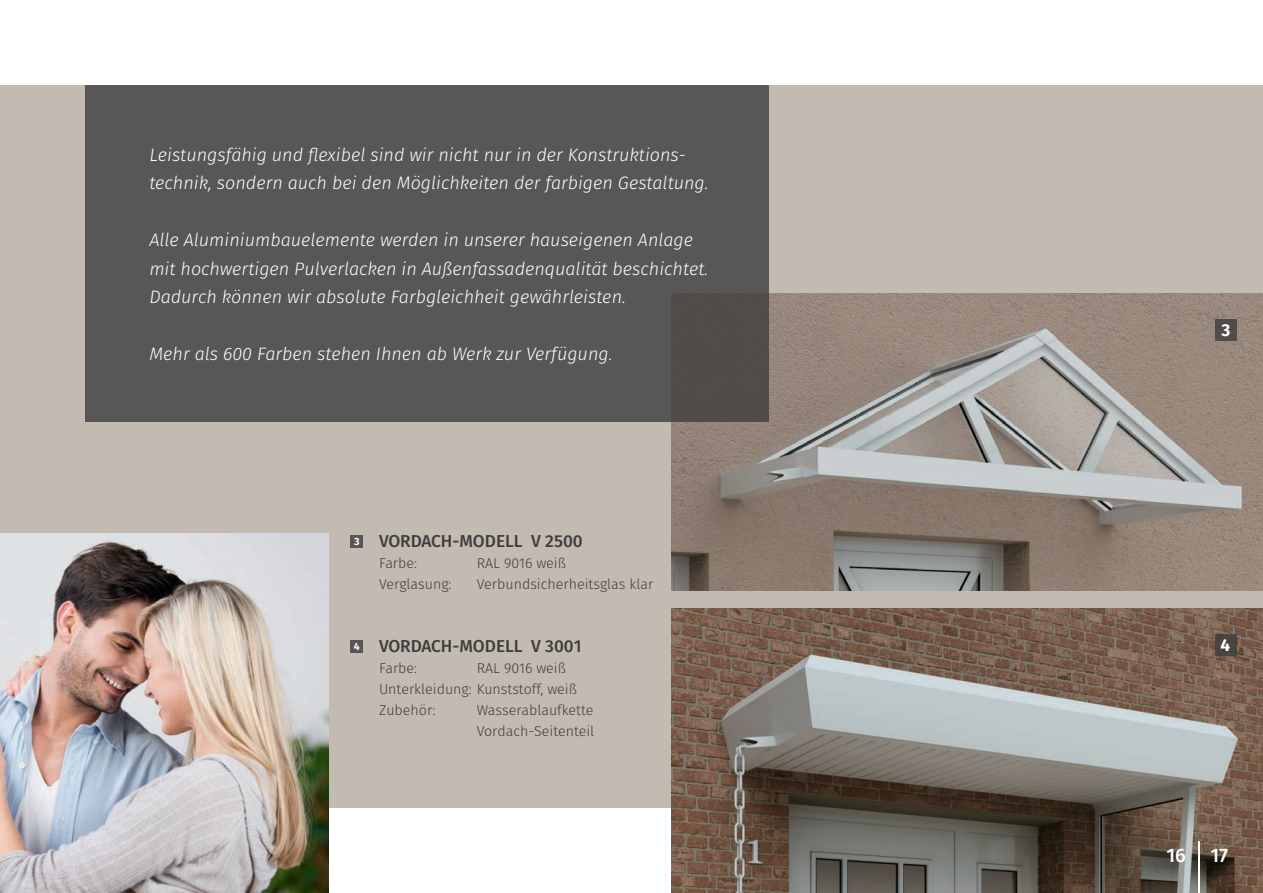
<style>
.page{position:relative;width:1263px;height:893px;background:#fff}
.page>*{position:absolute;margin:0;border:0;box-sizing:border-box;transform-origin:0 0}
.t1{font:500 19.5px "Fira Sans";color:#fff}
.t2{font:italic 300 18px/28.5px "Fira Sans";color:#fff}
.t3{font:500 17.25px "Fira Sans";color:#3e3e3f}
.t4{font:700 17.25px "Fira Sans";color:#fff}
.t5{font:300 14.25px/21px "Fira Sans";color:#3e3e3f}
.t6{font:700 10.5px "Fira Sans";color:#fff}
</style>
<div class="page">
<div style="left:0;top:85px;width:1263px;height:723px;background:#c3bbb1"></div>
<img style="left:672px;top:608px;width:591px;height:285px">
<img style="left:672px;top:293px;width:591px;height:298px">
<div style="left:86px;top:85px;width:683px;height:336px;background:#585755"></div>
<hr style="left:1198px;top:841px;width:2px;height:52px;background:#fff">
<img style="left:0;top:534px;width:328px;height:359px">
<div style="left:1215px;top:634px;width:21px;height:21px;background:#494340"></div>
<div style="left:1215px;top:320px;width:21px;height:21px;background:#504c4b"></div>
<div style="left:351px;top:535px;width:12px;height:12px;background:#585755"></div>
<div style="left:351px;top:640px;width:12px;height:12px;background:#585755"></div>
<p class="t2" style="left:149px;top:140px;width:561px">Leistungsfähig und flexibel sind wir nicht nur in der Konstruktions&shy;technik, sondern auch bei den Möglichkeiten der farbigen Gestaltung.</p>
<p class="t2" style="left:149px;top:226px;width:560px">Alle Aluminiumbauelemente werden in unserer hauseigenen Anlage mit hochwertigen Pulverlacken in Außenfassadenqualität beschichtet.<br>Dadurch können wir absolute Farbgleichheit gewährleisten.</p>
<p class="t2" style="left:149px;top:340px;width:465px">Mehr als 600 Farben stehen Ihnen ab Werk zur Verfügung.</p>
<p class="t6" style="left:354px;top:532px;width:7px">3</p>
<p class="t6" style="left:354px;top:637px;width:7px">4</p>
<p class="t3" style="left:379px;top:527px;width:205px">VORDACH-MODELL V 2500</p>
<p class="t5" style="left:379px;top:553px;width:40px">Farbe:</p>
<p class="t5" style="left:477px;top:553px;width:91px">RAL 9016 weiß</p>
<p class="t5" style="left:379px;top:574px;width:74px">Verglasung:</p>
<p class="t5" style="left:477px;top:574px;width:178px">Verbundsicherheitsglas klar</p>
<p class="t3" style="left:379px;top:632px;width:204px">VORDACH-MODELL V 3001</p>
<p class="t5" style="left:379px;top:658px;width:40px">Farbe:</p>
<p class="t5" style="left:379px;top:658px;width:199px;text-indent:98px">RAL 9016 weiß<br>Unterkleidung: Kunststoff, weiß<br>Zubehör:</p>
<p class="t5" style="left:477px;top:700px;width:119px">Wasserablaufkette<br>Vordach-Seitenteil</p>
<p class="t4" style="left:1221px;top:316px;width:10px">3</p>
<p class="t4" style="left:1220px;top:630px;width:11px">4</p>
<p class="t1" style="left:1166px;top:840px;width:21px">16</p>
<p class="t1" style="left:1210px;top:840px;width:19px">17</p>
</div>
